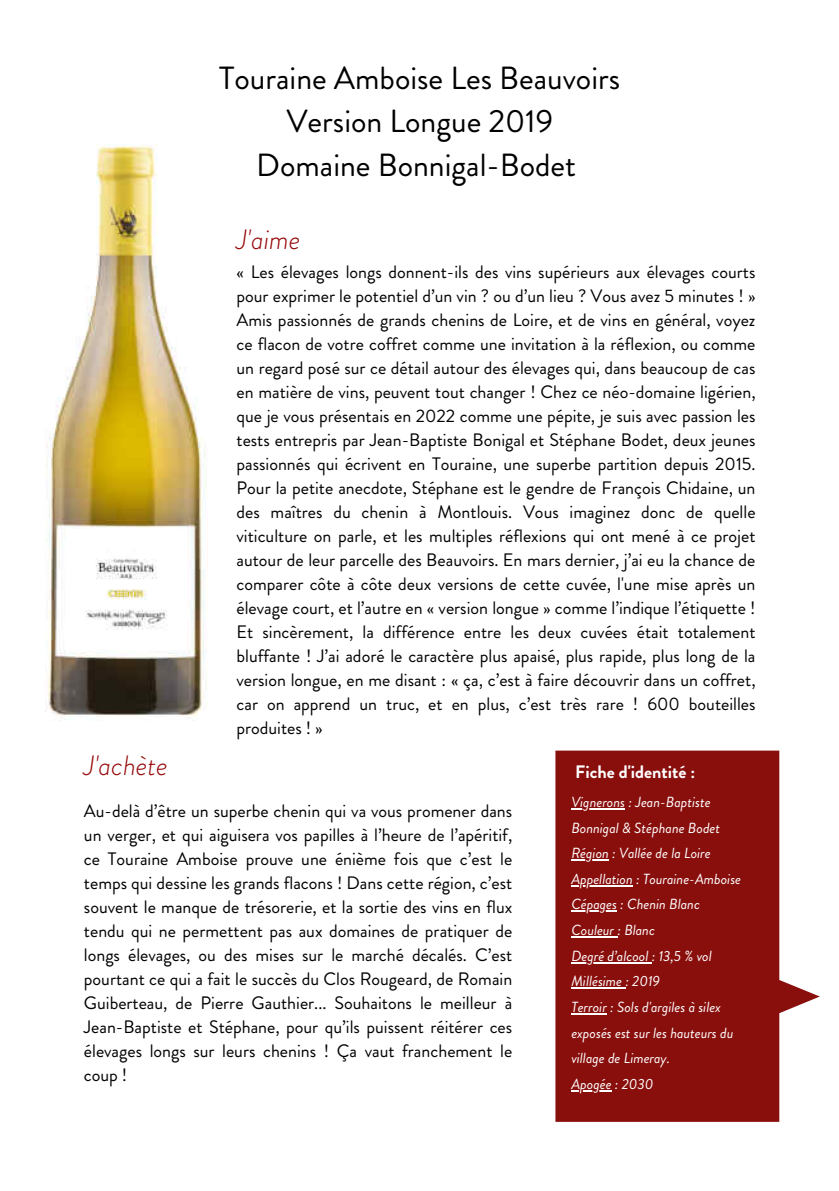
<style>
.page{position:relative;width:839px;height:1191px;background:#fff}
.page>*{position:absolute;margin:0;border:0;box-sizing:border-box;transform-origin:0 0}
.t1{font:32px/43.6px "Brandon Grotesque";color:#000;text-align:center}
.t2{font:italic 300 28px "Brandon Grotesque";color:#960607}
.t3{font:18px/24px "Brandon Grotesque";color:#000;text-align:justify}
.t4{font:700 18px "Brandon Grotesque";color:#fff}
.t5{font:italic 14.6px/25.6px "Brandon Grotesque";color:#fff}
</style>
<div class="page">
<svg style="left:555px;top:751px;width:264px;height:371px;background:#9a3231"></svg>
<img style="left:45px;top:144px;width:162px;height:576px">
<hr style="left:571px;top:808px;width:54px;height:1px;background:#fff">
<hr style="left:571px;top:859px;width:38px;height:2px;background:#fff">
<hr style="left:571px;top:885px;width:61px;height:1px;background:#fff">
<hr style="left:571px;top:911px;width:46px;height:1px;background:#fff">
<hr style="left:571px;top:936px;width:46px;height:2px;background:#fff">
<hr style="left:571px;top:962px;width:80px;height:1px;background:#fff">
<hr style="left:571px;top:988px;width:54px;height:1px;background:#fff">
<hr style="left:571px;top:1013px;width:36px;height:1px;background:#fff">
<hr style="left:571px;top:1090px;width:40px;height:1px;background:#fff">
<h1 class="t1" style="left:219px;top:57px;width:402px">Touraine Amboise Les Beauvoirs<br>Version Longue 2019<br>Domaine Bonnigal-Bodet</h1>
<h2 class="t2" style="left:236px;top:220px;width:65px">J'aime</h2>
<p class="t3" style="left:236px;top:261px;width:520px">« Les élevages longs donnent-ils des vins supérieurs aux élevages courts pour exprimer le potentiel d’un vin ? ou d’un lieu ? Vous avez 5 minutes ! » Amis passionnés de grands chenins de Loire, et de vins en général, voyez ce flacon de votre coffret comme une invitation à la réflexion, ou comme un regard posé sur ce détail autour des élevages qui, dans beaucoup de cas en matière de vins, peuvent tout changer ! Chez ce néo-domaine ligérien, que je vous présentais en 2022 comme une pépite, je suis avec passion les tests entrepris par Jean-Baptiste Bonigal et Stéphane Bodet, deux jeunes passionnés qui écrivent en Touraine, une superbe partition depuis 2015.<br>Pour la petite anecdote, Stéphane est le gendre de François Chidaine, un des maîtres du chenin à Montlouis. Vous imaginez donc de quelle viticulture on parle, et les multiples réflexions qui ont mené à ce projet autour de leur parcelle des Beauvoirs. En mars dernier, j’ai eu la chance de comparer côte à côte deux versions de cette cuvée, l'une mise après un élevage court, et l’autre en « version longue » comme l’indique l’étiquette !<br>Et sincèrement, la différence entre les deux cuvées était totalement bluffante ! J’ai adoré le caractère plus apaisé, plus rapide, plus long de la version longue, en me disant : « ça, c’est à faire découvrir dans un coffret, car on apprend un truc, et en plus, c’est très rare ! 600 bouteilles produites ! »</p>
<h2 class="t2" style="left:84px;top:746px;width:85px">J'achète</h2>
<p class="t3" style="left:84px;top:799px;width:430px">Au-delà d’être un superbe chenin qui va vous promener dans un verger, et qui aiguisera vos papilles à l’heure de l’apéritif, ce Touraine Amboise prouve une énième fois que c’est le temps qui dessine les grands flacons ! Dans cette région, c’est souvent le manque de trésorerie, et la sortie des vins en flux tendu qui ne permettent pas aux domaines de pratiquer de longs élevages, ou des mises sur le marché décalés. C’est pourtant ce qui a fait le succès du Clos Rougeard, de Romain Guiberteau, de Pierre Gauthier... Souhaitons le meilleur à Jean-Baptiste et Stéphane, pour qu’ils puissent réitérer ces élevages longs sur leurs chenins ! Ça vaut franchement le coup !</p>
<p class="t4" style="left:575px;top:759px;width:121px">Fiche d'identité :</p>
<p class="t5" style="left:571px;top:789px;width:171px">Vignerons : Jean-Baptiste<br>Bonnigal &amp; Stéphane Bodet<br>Région : Vallée de la Loire<br>Appellation : Touraine-Amboise<br>Cépages : Chenin Blanc<br>Couleur : Blanc<br>Degré d’alcool : 13,5 % vol<br>Millésime : 2019<br>Terroir : Sols d'argiles à silex exposés est sur les hauteurs du village de Limeray.<br>Apogée : 2030</p>
</div>
